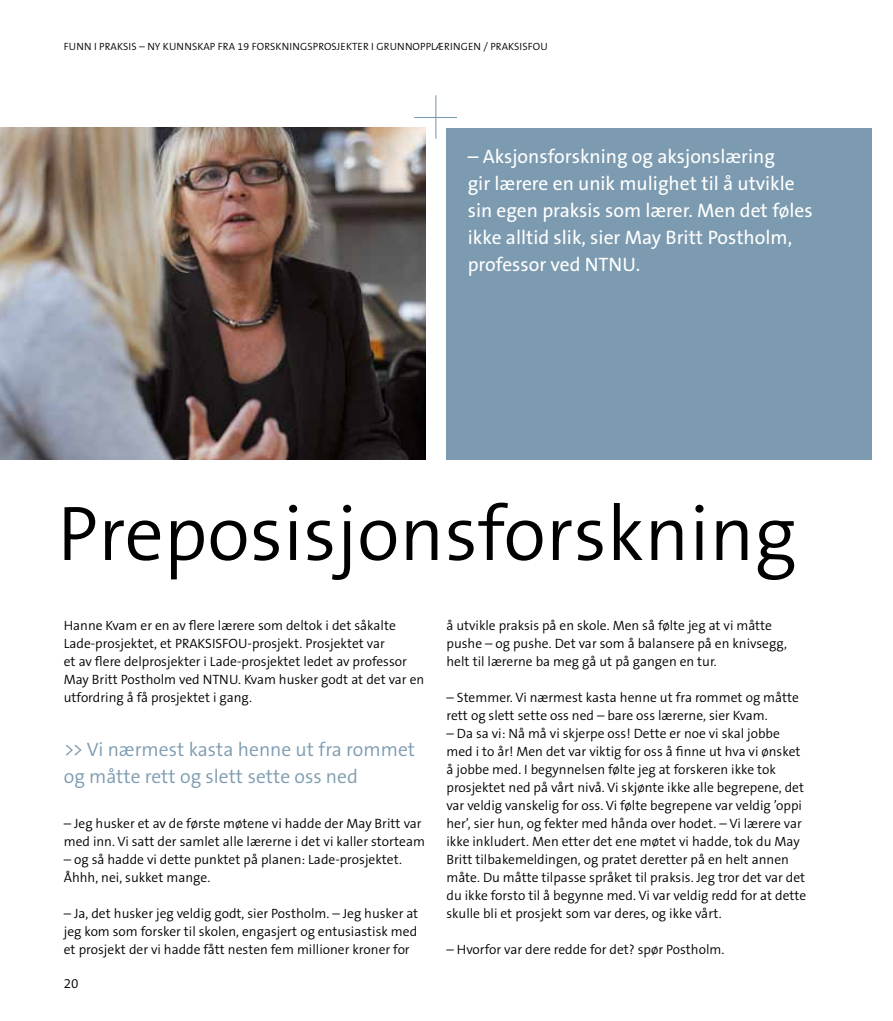
<style>
.page{position:relative;width:893px;height:1021px;background:#fff}
.page>*{position:absolute;margin:0;border:0;box-sizing:border-box;transform-origin:0 0}
.t1{font:300 78px "The Sans B4";color:#000}
.t2{font:19.5px/27px "The Sans B5 Plain";color:#fff}
.t3{font:300 19.5px/27px "The Sans B4";color:#7c9bb0}
.t4{font:300 13.5px/18px "The Sans B4";color:#000}
.t5{font:300 10.5px "The Sans B4";letter-spacing:.01em;color:#000}
</style>
<div class="page">
<img style="left:0;top:128px;width:425px;height:331px">
<div style="left:446px;top:128px;width:426px;height:331px;background:#7c9bb0"></div>
<hr style="left:435px;top:95px;width:1px;height:44px;background:#7c9bb0">
<hr style="left:414px;top:117px;width:43px;height:1px;background:#7c9bb0">
<p class="t5" style="left:64px;top:41px;width:485px">Funn i praksis – Ny kunnskap fra 19 forskningsprosjekter i grunnopplæringen / praksisfou</p>
<h2 class="t2" style="left:468px;top:144px;width:346px">– Aksjonsforskning og aksjonslæring<br>gir lærere en unik mulighet til å utvikle sin egen praksis som lærer. Men det føles ikke alltid slik, sier May Britt Postholm, professor ved NTNU.</h2>
<h1 class="t1" style="left:57px;top:493px;width:741px">Preposisjonsforskning</h1>
<p class="t4" style="left:64px;top:617px;width:334px">Hanne Kvam er en av flere lærere som deltok i det såkalte<br>Lade-prosjektet, et PRAKSIS</p>
<p class="t4" style="left:64px;top:635px;width:345px;text-indent:159px">FOU -prosjekt. Prosjektet var<br>et av flere delprosjekter i Lade-prosjektet ledet av professor<br>May Britt Postholm ved NTNU</p>
<p class="t4" style="left:64px;top:671px;width:362px;text-indent:174px">. Kvam husker godt at det var en utfordring å få prosjektet i gang.</p>
<h2 class="t3" style="left:64px;top:737px;width:353px">&gt;&gt; Vi nærmest kasta henne ut fra rommet og måtte rett og slett sette oss ned</h2>
<p class="t4" style="left:64px;top:815px;width:363px">– Jeg husker et av de første møtene vi hadde der May Britt var med inn. Vi satt der samlet alle lærerne i det vi kaller storteam</p>
<p class="t4" style="left:64px;top:851px;width:340px">– og så hadde vi dette punktet på planen: Lade-prosjektet.<br>Åhhh, nei, sukket mange.</p>
<p class="t4" style="left:64px;top:905px;width:356px;text-align:justify">– Ja, det husker jeg veldig godt, sier Postholm. – Jeg husker at jeg kom som forsker til skolen, engasjert og entusiastisk med et prosjekt der vi hadde fått nesten fem millioner kroner for</p>
<p class="t4" style="left:64px;top:975px;width:16px">20</p>
<p class="t4" style="left:446px;top:617px;width:342px">å utvikle praksis på en skole. Men så følte jeg at vi måtte pushe – og pushe. Det var som å balansere på en knivsegg, helt til lærerne ba meg gå ut på gangen en tur.</p>
<p class="t4" style="left:446px;top:689px;width:354px">– Stemmer. Vi nærmest kasta henne ut fra rommet og måtte rett og slett sette oss ned – bare oss lærerne, sier Kvam.</p>
<p class="t4" style="left:446px;top:725px;width:361px">– Da sa vi: N å må vi skjerpe oss! Dette er noe vi skal jobbe med i to år! Men det var viktig for oss å finne ut hva vi ønsket å jobbe med. I begynnelsen følte jeg at forskeren ikke tok prosjektet ned på vårt nivå. Vi skjønte ikke alle begrepene, det var veldig vanskelig for oss. Vi følte begrepene var veldig ’oppi her’, sier hun, og fekter med hånda over hodet. – Vi lærere var ikke inkludert. Men etter det ene møtet vi hadde, tok du May Britt tilbakemeldingen, og pratet deretter på en helt annen måte. Du måtte tilpasse språket til praksis. Jeg tror det var det du ikke forsto til å begynne med. Vi var veldig redd for at dette skulle bli et prosjekt som var deres, og ikke vårt.</p>
<p class="t4" style="left:446px;top:941px;width:279px">– Hvorfor var dere redde for det? spør Postholm.</p>
</div>
